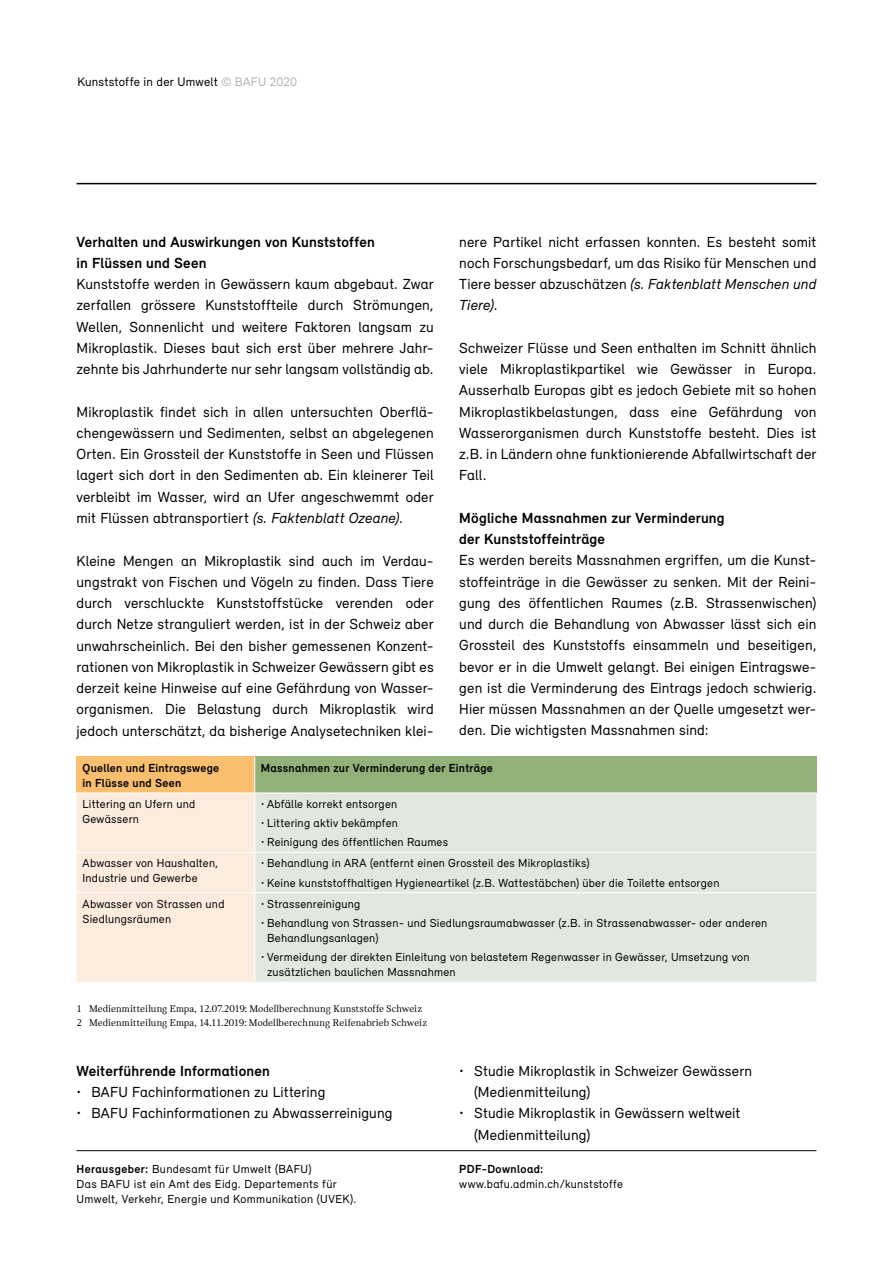
<style>
.page{position:relative;width:893px;height:1263px;background:#fff}
.page>*{position:absolute;margin:0;border:0;box-sizing:border-box;transform-origin:0 0}
.t1{font:15px/21.3px "Relevant";letter-spacing:.01em;color:#000;text-align:justify}
.t2{font:700 15px/21.3px "Relevant";letter-spacing:.015em;color:#000}
.t3{font:12.75px "Relevant";letter-spacing:.015em;color:#000}
.t4{font:12px/15px "Relevant";letter-spacing:.02em;color:#000}
.t5{font:700 12px/15px "Relevant";letter-spacing:.02em;color:#000}
.t6{font:10.5px/13.5px "Catalog";color:#000}
.s1{color:#b3b2b2}
.s2{font-style:italic}
.s3{font-weight:700}
</style>
<div class="page">
<hr style="left:77px;top:1150px;width:739px;height:1px;background:#000">
<div style="left:77px;top:757px;width:178px;height:36px;background:#fabf6e"></div>
<div style="left:255px;top:757px;width:561px;height:36px;background:#91b179"></div>
<div style="left:77px;top:793px;width:177px;height:189px;background:#fcecde"></div>
<div style="left:255px;top:793px;width:561px;height:189px;background:#e1e9df"></div>
<hr style="left:254px;top:757px;width:1px;height:35px;background:#fff">
<hr style="left:77px;top:792px;width:178px;height:1px;background:#fff">
<hr style="left:255px;top:792px;width:561px;height:1px;background:#fff">
<hr style="left:77px;top:852px;width:178px;height:1px;background:#fff">
<hr style="left:255px;top:852px;width:561px;height:1px;background:#fff">
<hr style="left:77px;top:892px;width:178px;height:1px;background:#fff">
<hr style="left:255px;top:892px;width:561px;height:1px;background:#fff">
<hr style="left:77px;top:183px;width:739px;height:1px;background:#000">
<p class="t3" style="left:77px;top:74px;width:222px">Kunststoffe in der Umwelt <span class="s1">© BAFU 2020</span></p>
<p class="t2" style="left:77px;top:231px;width:300px">Verhalten und Auswirkungen von Kunststoffen in Flüssen und Seen</p>
<p class="t1" style="left:77px;top:273px;width:359px">Kunststoffe werden in Gewässern kaum abgebaut. Zwar zerfallen grössere Kunststoffteile durch Strömungen, Wellen, Sonnenlicht und weitere Faktoren langsam zu Mikroplastik. Dieses baut sich erst über mehrere Jahr&shy;zehnte bis Jahrhunderte nur sehr langsam vollständig ab.</p>
<p class="t1" style="left:77px;top:401px;width:359px">Mikroplastik findet sich in allen untersuchten Oberflä&shy;chengewässern und Sedimenten, selbst an abgelegenen Orten. Ein Grossteil der Kunststoffe in Seen und Flüssen lagert sich dort in den Sedimenten ab. Ein kleinerer Teil verbleibt im Wasser, wird an Ufer angeschwemmt oder mit Flüssen abtransportiert <span class="s2">(s. Faktenblatt Ozeane)</span>.</p>
<p class="t1" style="left:77px;top:550px;width:359px">Kleine Mengen an Mikroplastik sind auch im Verdau&shy;ungstrakt von Fischen und Vögeln zu finden. Dass Tiere durch verschluckte Kunststoffstücke verenden oder durch Netze stranguliert werden, ist in der Schweiz aber unwahrscheinlich. Bei den bisher gemessenen Konzent&shy;rationen von Mikroplastik in Schweizer Gewässern gibt es derzeit keine Hinweise auf eine Gefährdung von Wasser&shy;organismen. Die Belastung durch Mikroplastik wird jedoch unterschätzt, da bisherige Analysetechniken klei-</p>
<p class="t1" style="left:459px;top:231px;width:359px">nere Partikel nicht erfassen konnten. Es besteht somit noch Forschungsbedarf, um das Risiko für Menschen und Tiere besser abzuschätzen <span class="s2">(s. Faktenblatt Menschen und Tiere)</span>.</p>
<p class="t1" style="left:459px;top:337px;width:359px">Schweizer Flüsse und Seen enthalten im Schnitt ähnlich viele Mikroplastikpartikel wie Gewässer in Europa.<br>Ausserhalb Europas gibt es jedoch Gebiete mit so hohen Mikroplastikbelastungen, dass eine Gefährdung von Wasserorganismen durch Kunststoffe besteht. Dies ist z.B. in Ländern ohne funktionierende Abfallwirtschaft der Fall.</p>
<p class="t2" style="left:459px;top:507px;width:267px">Mögliche Massnahmen zur Verminderung der Kunststoffeinträge</p>
<p class="t1" style="left:459px;top:549px;width:359px">Es werden bereits Massnahmen ergriffen, um die Kunst&shy;stoffeinträge in die Gewässer zu senken. Mit der Reini&shy;gung des öffentlichen Raumes (z.B. Strassenwischen) und durch die Behandlung von Abwasser lässt sich ein Grossteil des Kunststoffs einsammeln und beseitigen, bevor er in die Umwelt gelangt. Bei einigen Eintragswe&shy;gen ist die Verminderung des Eintrags jedoch schwierig.<br>Hier müssen Massnahmen an der Quelle umgesetzt wer&shy;den. Die wichtigsten Massnahmen sind:</p>
<p class="t5" style="left:83px;top:760px;width:138px">Quellen und Eintragswege in Flüsse und Seen</p>
<p class="t5" style="left:261px;top:760px;width:234px">Massnahmen zur Verminderung der Einträge</p>
<p class="t4" style="left:83px;top:796px;width:114px">Littering an Ufern und<br>Gewässern</p>
<p class="t4" style="left:261px;top:796px;width:138px">• Abfälle korrekt entsorgen</p>
<p class="t4" style="left:261px;top:815px;width:139px">• Littering aktiv bekämpfen</p>
<p class="t4" style="left:261px;top:835px;width:189px">• Reinigung des öffentlichen Raumes</p>
<p class="t4" style="left:83px;top:856px;width:137px">Abwasser von Haushalten,<br>Industrie und Gewerbe</p>
<p class="t4" style="left:261px;top:856px;width:330px">• Behandlung in ARA (entfernt einen Grossteil des Mikroplastiks)</p>
<p class="t4" style="left:261px;top:875px;width:460px">• Keine kunststoffhaltigen Hygieneartikel (z.B. Wattestäbchen) über die Toilette entsorgen</p>
<p class="t4" style="left:83px;top:896px;width:143px">Abwasser von Strassen und<br>Siedlungsräumen</p>
<p class="t4" style="left:261px;top:896px;width:101px">• Strassenreinigung</p>
<p class="t4" style="left:267px;top:915px;width:502px;text-indent:-6px">• Behandlung von Strassen- und Siedlungsraumabwasser (z.B. in Strassenabwasser- oder anderen<br>Behandlungsanlagen)</p>
<p class="t4" style="left:267px;top:949px;width:484px;text-indent:-6px">• Vermeidung der direkten Einleitung von belastetem Regenwasser in Gewässer, Umsetzung von zusätzlichen baulichen Massnahmen</p>
<p class="t6" style="left:77px;top:1002px;width:352px">1 Medienmitteilung Empa, 12.07.2019: Modellberechnung Kunststoffe Schweiz<br>2 Medienmitteilung Empa, 14.11.2019: Modellberechnung Reifenabrieb Schweiz</p>
<p class="t2" style="left:77px;top:1060px;width:195px">Weiterführende Informationen</p>
<p class="t1" style="left:77px;top:1081px;width:250px">• BAFU Fachinformationen zu Littering</p>
<p class="t1" style="left:77px;top:1102px;width:318px">• BAFU Fachinformationen zu Abwasserreinigung</p>
<p class="t1" style="left:474px;top:1060px;width:280px;text-indent:-15px">• Studie Mikroplastik in Schweizer Gewässern (Medienmitteilung)</p>
<p class="t1" style="left:474px;top:1102px;width:268px;text-indent:-15px">• Studie Mikroplastik in Gewässern weltweit (Medienmitteilung)</p>
<p class="t4" style="left:77px;top:1162px;width:281px"><span class="s3">Herausgeber:</span> Bundesamt für Umwelt (BAFU)<br>Das BAFU ist ein Amt des Eidg. Departements für<br>Umwelt, Verkehr, Energie und Kommunikation (UVEK).</p>
<p class="t5" style="left:459px;top:1161px;width:86px">PDF-Download:</p>
<p class="t4" style="left:459px;top:1176px;width:165px">www.bafu.admin.ch/kunststoffe</p>
</div>
